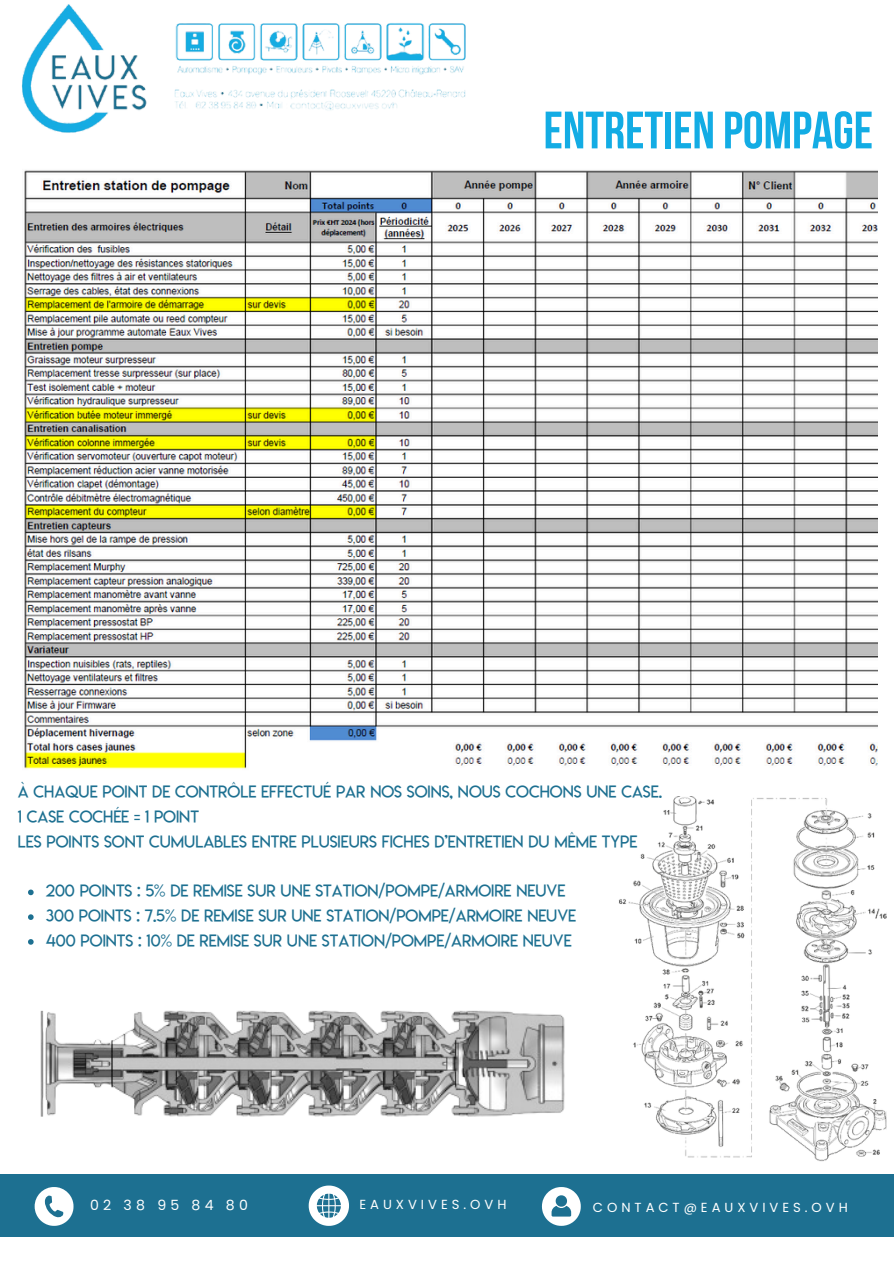
<style>
.page{position:relative;width:894px;height:1264px;background:#fff}
.page>*{position:absolute;margin:0;border:0;box-sizing:border-box;transform-origin:0 0}
.t1{font:700 52.5px "Bebas Neue";color:#13ace4}
.t2{font:16.5px/24.8px "Lemon Milklight";color:#1d7091}
.t3{font:14.1px "Poppins";letter-spacing:.3em;color:#fff}
.t4{font:13.2px "Poppins";letter-spacing:.3em;color:#fff}
</style>
<div class="page">
<div style="left:0;top:1174px;width:893px;height:62px;background:#1d7091"></div>
<svg style="left:35px;top:1187px;width:38px;height:38px"></svg>
<svg style="left:308px;top:1185px;width:41px;height:40px"></svg>
<svg style="left:541px;top:1187px;width:39px;height:38px"></svg>
<img style="left:22px;top:4px;width:444px;height:129px">
<img style="left:40px;top:1010px;width:525px;height:107px">
<img style="left:619px;top:796px;width:267px;height:365px">
<img style="left:24px;top:170px;width:852px;height:599px">
<svg style="left:28px;top:889px;width:6px;height:6px"></svg>
<svg style="left:28px;top:914px;width:6px;height:6px"></svg>
<svg style="left:28px;top:939px;width:6px;height:5px"></svg>
<p class="t1" style="left:543px;top:109px;width:331px">ENTRETIEN POMPAGE</p>
<p class="t2" style="left:18px;top:779px;width:645px">À CHAQUE POINT DE CONTRÔLE EFFECTUÉ PAR NOS SOINS, NOUS COCHONS UNE CASE.<br>1 CASE COCHÉE = 1 POINT<br>LES POINTS SONT CUMULABLES ENTRE PLUSIEURS FICHES D’ENTRETIEN DU MÊME TYPE</p>
<p class="t2" style="left:46px;top:878px;width:520px">200 POINTS : 5% DE REMISE SUR UNE STATION/POMPE/ARMOIRE NEUVE</p>
<p class="t2" style="left:46px;top:903px;width:531px">300 POINTS : 7.5% DE REMISE SUR UNE STATION/POMPE/ARMOIRE NEUVE</p>
<p class="t2" style="left:46px;top:928px;width:527px">400 POINTS : 10% DE REMISE SUR UNE STATION/POMPE/ARMOIRE NEUVE</p>
<p class="t3" style="left:90px;top:1194px;width:159px">02 38 95 84 80</p>
<h1 class="t4" style="left:359px;top:1195px;width:148px">EAUXVIVES.OVH</h1>
<p class="t4" style="left:592px;top:1197px;width:256px">CONTACT@EAUXVIVES.OVH</p>
</div>
